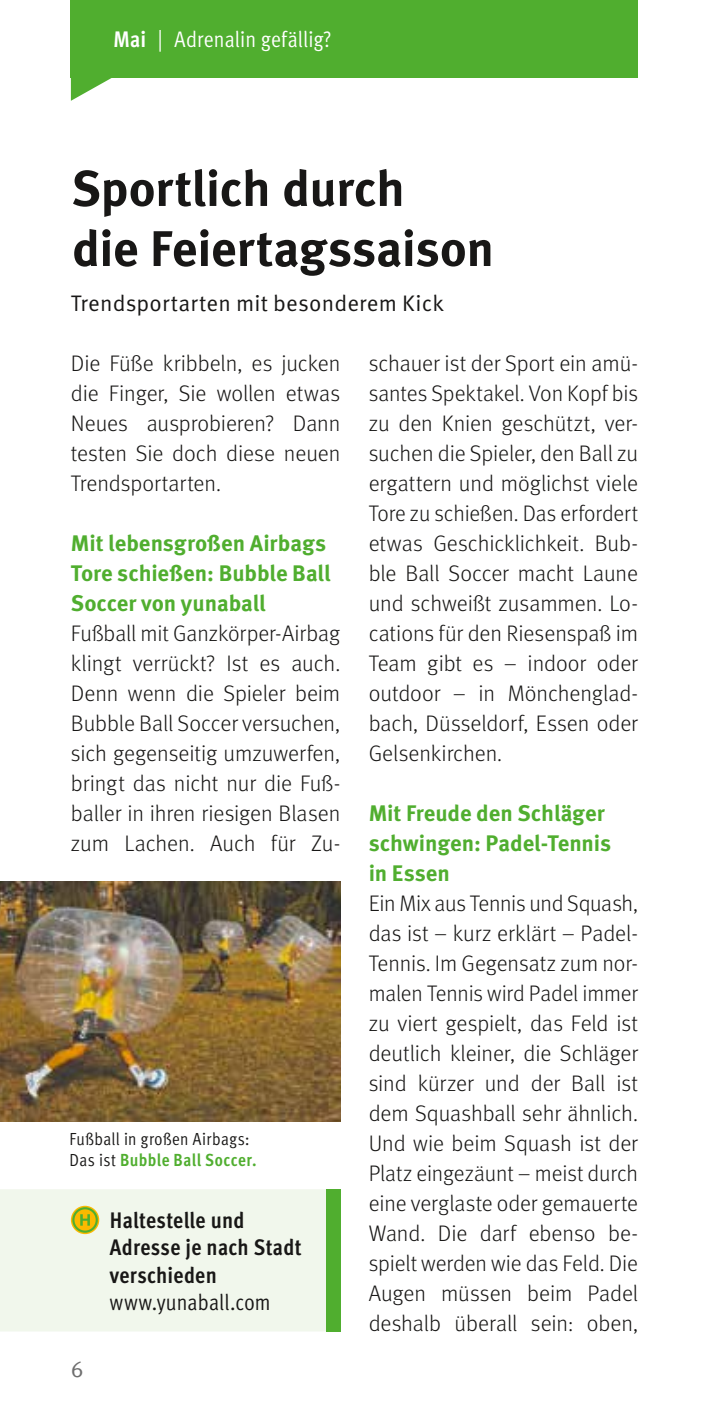
<style>
.page{position:relative;width:709px;height:1418px;background:#fff}
.page>*{position:absolute;margin:0;border:0;box-sizing:border-box;transform-origin:0 0}
.t1{font:700 50px/60px "Meta Pro";letter-spacing:-.01em;color:#181716}
.t2{font:300 22.5px/30px "Meta Pro";letter-spacing:-.005em;color:#181716;text-align:justify}
.t3{font:700 22.5px/30px "Meta Pro";letter-spacing:-.005em;color:#50ae2f}
.t4{font:700 condensed 22.5px/27.5px "Meta Pro";letter-spacing:.01em;color:#181716}
.t5{font:22.5px "Meta Pro";letter-spacing:.01em;color:#181716}
.t6{font:condensed 22.5px "Meta Pro";letter-spacing:.005em;color:#fff}
.t7{font:condensed 22.5px "Meta Pro";letter-spacing:.01em;color:#181716}
.t8{font:22.5px "Meta Pro";color:#6e6e6e}
.t9{font:condensed 17.5px/21.2px "Meta Pro";letter-spacing:.025em;color:#181716}
.s1{font-weight:700}
.s2{font-weight:700;color:#50ae2f}
</style>
<div class="page">
<svg style="left:71px;top:78px;width:41px;height:23px"></svg>
<div style="left:71px;top:0;width:567px;height:78px;background:#50ae2f"></div>
<div style="left:0;top:1189px;width:326px;height:142px;background:#f1f7ec"></div>
<div style="left:326px;top:1189px;width:14px;height:142px;background:#50ae2f"></div>
<svg style="left:71px;top:1205px;width:28px;height:29px"></svg>
<svg style="left:80px;top:1214px;width:10px;height:11px"></svg>
<div style="left:72px;top:1207px;width:26px;height:25px;border:2px solid #50ae2f;border-radius:50%"></div>
<img style="left:0;top:881px;width:340px;height:240px">
<p class="t6" style="left:113px;top:23px;width:219px"><span class="s1">Mai</span> | Adrenalin gefällig?</p>
<h1 class="t1" style="left:71px;top:155px;width:424px">Sportlich durch<br>die Feiertagssaison</h1>
<p class="t5" style="left:71px;top:286px;width:374px">Trendsportarten mit besonderem Kick</p>
<p class="t2" style="left:71px;top:347px;width:271px">Die Füße kribbeln, es jucken die Finger, Sie wollen etwas Neues ausprobieren? Dann testen Sie doch diese neuen Trendsportarten.</p>
<p class="t3" style="left:71px;top:527px;width:261px">Mit lebensgroßen Airbags<br>Tore schießen: Bubble Ball<br>Soccer von yunaball</p>
<p class="t2" style="left:71px;top:617px;width:271px;text-align:left">Fußball mit Ganzkörper-Airbag klingt verrückt? Ist es auch.<br>Denn wenn die Spieler beim<br>Bubble Ball Soccer versuchen, sich gegenseitig umzuwerfen, bringt das nicht nur die Fuß&shy;baller in ihren riesigen Blasen zum Lachen. Auch für Zu-</p>
<p class="t2" style="left:369px;top:347px;width:271px">schauer ist der Sport ein amü&shy;santes Spektakel. Von Kopf bis zu den Knien geschützt, ver&shy;suchen die Spieler, den Ball zu ergattern und möglichst viele Tore zu schießen. Das erfordert etwas Geschicklichkeit. Bub&shy;ble Ball Soccer macht Laune und schweißt zusammen. Lo&shy;cations für den Riesenspaß im Team gibt es – indoor oder outdoor – in Mönchenglad&shy;bach, Düsseldorf, Essen oder Gelsenkirchen.</p>
<p class="t3" style="left:369px;top:797px;width:244px">Mit Freude den Schläger schwingen: Padel-Tennis in Essen</p>
<p class="t2" style="left:369px;top:887px;width:271px;text-align:left">Ein Mix aus Tennis und Squash, das ist – kurz erklärt – Padel-<br>Tennis. Im Gegensatz zum nor&shy;malen Tennis wird Padel immer zu viert gespielt, das Feld ist deutlich kleiner, die Schläger sind kürzer und der Ball ist dem Squashball sehr ähnlich.<br>Und wie beim Squash ist der<br>Platz eingezäunt – meist durch eine verglaste oder gemauerte<br>Wand. Die darf ebenso be&shy;spielt werden wie das Feld. Die<br>Augen müssen beim Padel deshalb überall sein: oben,</p>
<p class="t9" style="left:69px;top:1127px;width:188px">Fußball in großen Airbags:<br>Das ist <span class="s2">Bubble Ball Soccer.</span></p>
<p class="t4" style="left:110px;top:1204px;width:193px">Haltestelle und<br>Adresse je nach Stadt verschieden</p>
<p class="t7" style="left:110px;top:1285px;width:162px">www.yunaball.com</p>
<p class="t8" style="left:71px;top:1351px;width:14px">6</p>
</div>
